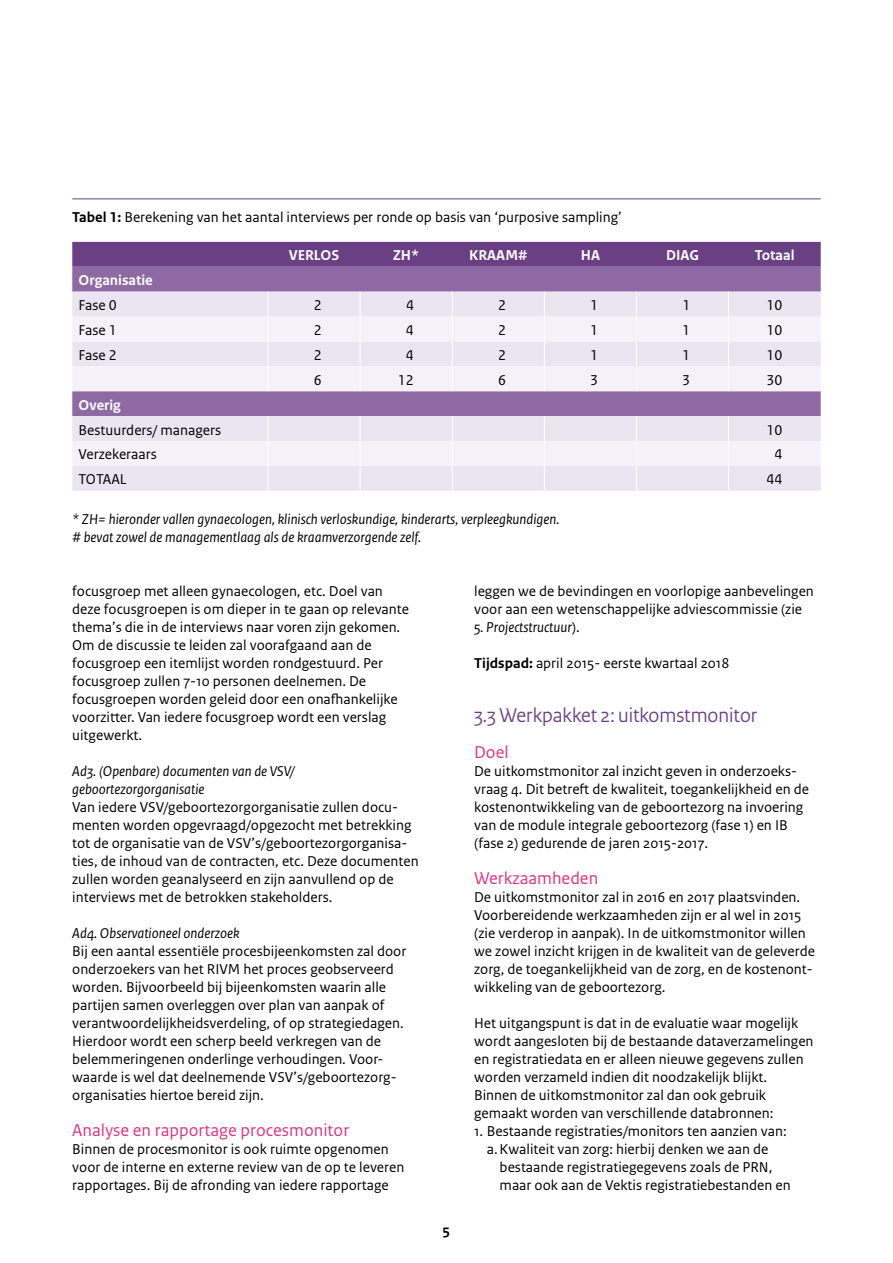
<style>
.page{position:relative;width:893px;height:1263px;background:#fff}
.page>*{position:absolute;margin:0;border:0;box-sizing:border-box;transform-origin:0 0}
._05_RIVM_Paragraafko{font:21px "Rijksoverheid Sans Heading";color:#6a3f84}
._06_RIVM_Alineakop{font:18px "Rijksoverheid Sans Text";color:#d83786}
._10_RIVM_Broodtekst{font:15px/18px "Rijksoverheid Sans Text";color:#000}
._14_RIVM_Fotobijschr{font:italic 15px "Rijksoverheid Sans Text";color:#000}
._32_RIVM_Tabel_Brood{font:15px "Rijksoverheid Sans Text";color:#000}
._30_RIVM_Tabel_Titel{font:15px "Rijksoverheid Sans Text";color:#000}
._07_RIVM_Subalineako{font:italic 15px/18px "Rijksoverheid Sans Text";color:#000}
._10_RIVM_Broodtekst-2{font:italic 15px "Rijksoverheid Sans Text";color:#000}
._11_RIVM_Opsomming{font:15px "Rijksoverheid Sans Text";color:#000}
._31_RIVM_Tabel_Kop_1{font:700 15px "Rijksoverheid Sans Text";color:#fff}
._32_RIVM_Tabel_Brood-2{font:700 15px "Rijksoverheid Sans Text";color:#fff}
.t1{font:700 15px "Rijksoverheid Sans Text";color:#000}
.s1{font-weight:700}
.s2{font-style:normal}
</style>
<div class="page">
<hr style="left:72px;top:198px;width:749px;height:1px;background:#6a3f84">
<div style="left:72px;top:242px;width:749px;height:25px;background:#6a3f84"></div>
<div style="left:72px;top:267px;width:749px;height:25px;background:#8e69a4"></div>
<div style="left:72px;top:292px;width:749px;height:199px;background:#ebe4f1"></div>
<svg style="left:72px;top:317px;width:749px;height:149px;fill:#f3f0f7"></svg>
<svg style="left:268px;top:292px;width:1px;height:99px"></svg>
<svg style="left:360px;top:292px;width:1px;height:99px"></svg>
<svg style="left:452px;top:292px;width:1px;height:99px"></svg>
<svg style="left:544px;top:292px;width:1px;height:99px"></svg>
<svg style="left:636px;top:292px;width:1px;height:99px"></svg>
<svg style="left:728px;top:292px;width:1px;height:99px"></svg>
<svg style="left:268px;top:416px;width:1px;height:75px"></svg>
<svg style="left:360px;top:416px;width:1px;height:75px"></svg>
<svg style="left:452px;top:416px;width:1px;height:75px"></svg>
<svg style="left:544px;top:416px;width:1px;height:75px"></svg>
<svg style="left:636px;top:416px;width:1px;height:75px"></svg>
<svg style="left:728px;top:416px;width:1px;height:75px"></svg>
<p class="_30_RIVM_Tabel_Titel" style="left:72px;top:208px;width:551px"><span class="s1">Tabel 1:</span> Berekening van het aantal interviews per ronde op basis van ‘purposive sampling’</p>
<p class="_31_RIVM_Tabel_Kop_1" style="left:289px;top:247px;width:52px">VERLOS</p>
<p class="_31_RIVM_Tabel_Kop_1" style="left:393px;top:247px;width:28px">ZH*</p>
<p class="_31_RIVM_Tabel_Kop_1" style="left:469px;top:247px;width:60px">KRAAM#</p>
<p class="_31_RIVM_Tabel_Kop_1" style="left:581px;top:247px;width:21px">HA</p>
<p class="_31_RIVM_Tabel_Kop_1" style="left:666px;top:247px;width:35px">DIAG</p>
<p class="_31_RIVM_Tabel_Kop_1" style="left:755px;top:247px;width:41px">Totaal</p>
<p class="_32_RIVM_Tabel_Brood-2" style="left:79px;top:272px;width:76px">Organisatie</p>
<p class="_32_RIVM_Tabel_Brood" style="left:79px;top:297px;width:40px">Fase 0</p>
<p class="_32_RIVM_Tabel_Brood" style="left:314px;top:297px;width:9px">2</p>
<p class="_32_RIVM_Tabel_Brood" style="left:406px;top:297px;width:9px">4</p>
<p class="_32_RIVM_Tabel_Brood" style="left:498px;top:297px;width:9px">2</p>
<p class="_32_RIVM_Tabel_Brood" style="left:590px;top:297px;width:9px">1</p>
<p class="_32_RIVM_Tabel_Brood" style="left:682px;top:297px;width:9px">1</p>
<p class="_32_RIVM_Tabel_Brood" style="left:766px;top:297px;width:17px">10</p>
<p class="_32_RIVM_Tabel_Brood" style="left:79px;top:322px;width:40px">Fase 1</p>
<p class="_32_RIVM_Tabel_Brood" style="left:314px;top:322px;width:9px">2</p>
<p class="_32_RIVM_Tabel_Brood" style="left:406px;top:322px;width:9px">4</p>
<p class="_32_RIVM_Tabel_Brood" style="left:498px;top:322px;width:9px">2</p>
<p class="_32_RIVM_Tabel_Brood" style="left:590px;top:322px;width:9px">1</p>
<p class="_32_RIVM_Tabel_Brood" style="left:682px;top:322px;width:9px">1</p>
<p class="_32_RIVM_Tabel_Brood" style="left:766px;top:322px;width:17px">10</p>
<p class="_32_RIVM_Tabel_Brood" style="left:79px;top:346px;width:40px">Fase 2</p>
<p class="_32_RIVM_Tabel_Brood" style="left:314px;top:346px;width:9px">2</p>
<p class="_32_RIVM_Tabel_Brood" style="left:406px;top:346px;width:9px">4</p>
<p class="_32_RIVM_Tabel_Brood" style="left:498px;top:346px;width:9px">2</p>
<p class="_32_RIVM_Tabel_Brood" style="left:590px;top:346px;width:9px">1</p>
<p class="_32_RIVM_Tabel_Brood" style="left:682px;top:346px;width:9px">1</p>
<p class="_32_RIVM_Tabel_Brood" style="left:766px;top:346px;width:17px">10</p>
<p class="_32_RIVM_Tabel_Brood" style="left:314px;top:371px;width:9px">6</p>
<p class="_32_RIVM_Tabel_Brood" style="left:398px;top:371px;width:17px">12</p>
<p class="_32_RIVM_Tabel_Brood" style="left:498px;top:371px;width:9px">6</p>
<p class="_32_RIVM_Tabel_Brood" style="left:590px;top:371px;width:9px">3</p>
<p class="_32_RIVM_Tabel_Brood" style="left:682px;top:371px;width:9px">3</p>
<p class="_32_RIVM_Tabel_Brood" style="left:766px;top:371px;width:17px">30</p>
<p class="_32_RIVM_Tabel_Brood-2" style="left:79px;top:396px;width:44px">Overig</p>
<p class="_32_RIVM_Tabel_Brood" style="left:79px;top:421px;width:144px">Bestuurders/ managers</p>
<p class="_32_RIVM_Tabel_Brood" style="left:766px;top:421px;width:17px">10</p>
<p class="_32_RIVM_Tabel_Brood" style="left:79px;top:446px;width:80px">Verzekeraars</p>
<p class="_32_RIVM_Tabel_Brood" style="left:774px;top:446px;width:9px">4</p>
<p class="_32_RIVM_Tabel_Brood" style="left:79px;top:471px;width:50px">TOTAAL</p>
<p class="_32_RIVM_Tabel_Brood" style="left:766px;top:471px;width:17px">44</p>
<p class="_14_RIVM_Fotobijschr" style="left:73px;top:511px;width:488px">* ZH= hieronder vallen gynaecologen, klinisch verloskundige, kinderarts, verpleegkundigen.</p>
<p class="_14_RIVM_Fotobijschr" style="left:73px;top:529px;width:350px"># bevat zowel de managementlaag als de kraamverzorgende zelf.</p>
<p class="_10_RIVM_Broodtekst" style="left:72px;top:582px;width:338px">focusgroep met alleen gynaecologen, etc. Doel van deze focusgroepen is om dieper in te gaan op relevante thema’s die in de interviews naar voren zijn gekomen.<br>Om de discussie te leiden zal voorafgaand aan de focusgroep een itemlijst worden rondgestuurd. Per focusgroep zullen 7-10 personen deelnemen. De focusgroepen worden geleid door een onafhankelijke voorzitter. Van iedere focusgroep wordt een verslag uitgewerkt.</p>
<p class="_07_RIVM_Subalineako" style="left:72px;top:762px;width:224px">Ad3. (Openbare) documenten van de VSV/ geboortezorgorganisatie</p>
<p class="_10_RIVM_Broodtekst" style="left:72px;top:798px;width:348px">Van iedere VSV/geboortezorgorganisatie zullen docu&shy;menten worden opgevraagd/opgezocht met betrekking tot de organisatie van de VSV’s/geboortezorgorganisa&shy;ties, de inhoud van de contracten, etc. Deze documenten zullen worden geanalyseerd en zijn aanvullend op de interviews met de betrokken stakeholders.</p>
<p class="_10_RIVM_Broodtekst-2" style="left:72px;top:925px;width:169px">Ad4. Observationeel onderzoek</p>
<p class="_10_RIVM_Broodtekst" style="left:72px;top:942px;width:336px">Bij een aantal essentiële procesbijeenkomsten zal door onderzoekers van het RIVM het proces geobserveerd worden. Bijvoorbeeld bij bijeenkomsten waarin alle partijen samen overleggen over plan van aanpak of verantwoordelijkheidsverdeling, of op strategiedagen.<br>Hierdoor wordt een scherp beeld verkregen van de belemmeringenen onderlinge verhoudingen. Voor&shy;waarde is wel dat deelnemende VSV’s/geboortezorg&shy;organisaties hiertoe bereid zijn.</p>
<p class="_06_RIVM_Alineakop" style="left:72px;top:1120px;width:279px">Analyse en rapportage procesmonitor</p>
<p class="_10_RIVM_Broodtekst" style="left:72px;top:1140px;width:334px">Binnen de procesmonitor is ook ruimte opgenomen voor de interne en externe review van de op te leveren rapportages. Bij de afronding van iedere rapportage</p>
<p class="t1" style="left:443px;top:1221px;width:9px">5</p>
<p class="_10_RIVM_Broodtekst" style="left:474px;top:582px;width:341px">leggen we de bevindingen en voorlopige aanbevelingen voor aan een wetenschappelijke adviescommissie (zie</p>
<p class="_10_RIVM_Broodtekst-2" style="left:474px;top:619px;width:107px">5. Projectstructuur<span class="s2">).</span></p>
<p class="_10_RIVM_Broodtekst" style="left:474px;top:654px;width:257px"><span class="s1">Tijdspad:</span> april 2015- eerste kwartaal 2018</p>
<p class="_05_RIVM_Paragraafko" style="left:474px;top:703px;width:285px">3.3 Werkpakket 2: uitkomstmonitor</p>
<p class="_06_RIVM_Alineakop" style="left:474px;top:742px;width:36px">Doel</p>
<p class="_10_RIVM_Broodtekst" style="left:474px;top:762px;width:336px">De uitkomstmonitor zal inzicht geven in onderzoeks&shy;vraag 4. Dit betreft de kwaliteit, toegankelijkheid en de kostenontwikkeling van de geboortezorg na invoering van de module integrale geboortezorg (fase 1) en IB (fase 2) gedurende de jaren 2015-2017.</p>
<p class="_06_RIVM_Alineakop" style="left:474px;top:868px;width:126px">Werkzaamheden</p>
<p class="_10_RIVM_Broodtekst" style="left:474px;top:888px;width:342px">De uitkomstmonitor zal in 2016 en 2017 plaatsvinden.<br>Voorbereidende werkzaamheden zijn er al wel in 2015 (zie verderop in aanpak). In de uitkomstmonitor willen we zowel inzicht krijgen in de kwaliteit van de geleverde zorg, de toegankelijkheid van de zorg, en de kostenont&shy;wikkeling van de geboortezorg.</p>
<p class="_10_RIVM_Broodtekst" style="left:474px;top:1014px;width:341px">Het uitgangspunt is dat in de evaluatie waar mogelijk wordt aangesloten bij de bestaande dataverzamelingen en registratiedata en er alleen nieuwe gegevens zullen worden verzameld indien dit noodzakelijk blijkt.</p>
<p class="_10_RIVM_Broodtekst" style="left:474px;top:1086px;width:301px">Binnen de uitkomstmonitor zal dan ook gebruik gemaakt worden van verschillende databronnen:</p>
<p class="_11_RIVM_Opsomming" style="left:474px;top:1122px;width:314px">1. Bestaande registraties/monitors ten aanzien van:</p>
<p class="_10_RIVM_Broodtekst" style="left:500px;top:1140px;width:292px;text-indent:-13px">a.Kwaliteit van zorg: hierbij denken we aan de bestaande registratiegegevens zoals de PRN, maar ook aan de Vektis registratiebestanden en</p>
</div>
